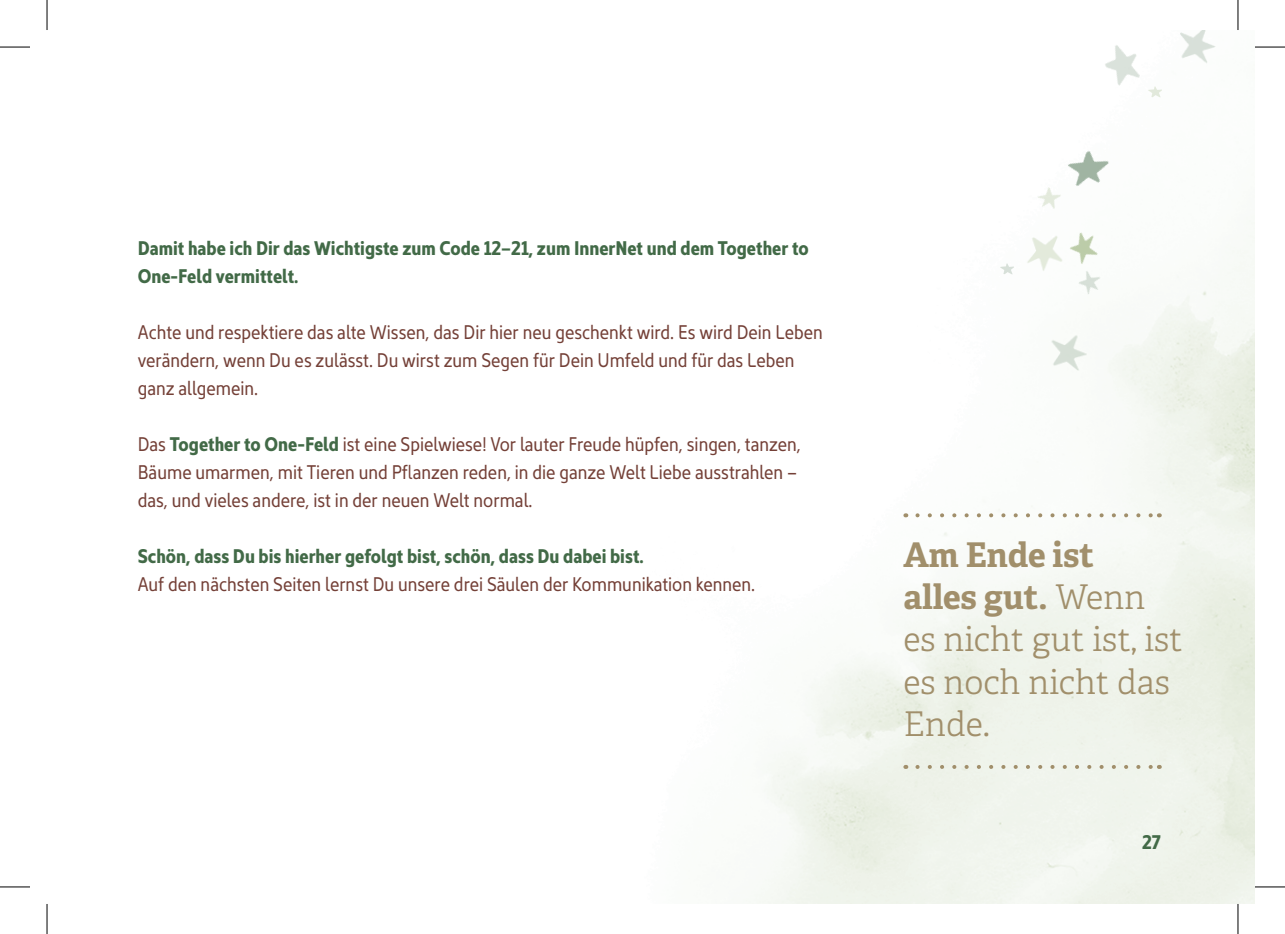
<style>
.page{position:relative;width:1285px;height:934px;background:#fff}
.page>*{position:absolute;margin:0;border:0;box-sizing:border-box;transform-origin:0 0}
.t1{font:34px/42px "Adelle PE Lt";color:#a18f6b}
.t2{font:700 34px/42px "Adelle PE";color:#a18f6b}
.t3{font:20px/28px "Kyrial Sans Pro Regular Cond";color:#744037}
.t4{font:20px/28px "Kyrial Sans Pro Bold Cond";color:#426a47}
.s1{font-family:"Kyrial Sans Pro Bold Cond";color:#426a47}
.s2{font-family:"Adelle PE Lt";font-weight:400}
</style>
<div class="page">
<img style="left:1180px;top:30px;width:38px;height:37px">
<img style="left:1045px;top:331px;width:45px;height:44px">
<img style="left:1026px;top:235px;width:39px;height:39px">
<img style="left:1060px;top:224px;width:46px;height:46px">
<img style="left:1105px;top:45px;width:35px;height:41px">
<img style="left:1067px;top:150px;width:52px;height:49px">
<img style="left:1148px;top:86px;width:14px;height:12px">
<img style="left:1000px;top:263px;width:14px;height:12px">
<img style="left:1070px;top:264px;width:36px;height:36px">
<img style="left:1037px;top:187px;width:25px;height:23px">
<svg style="left:917px;top:513px;width:235px;height:4px"></svg>
<svg style="left:917px;top:764px;width:235px;height:4px"></svg>
<hr style="left:0;top:47px;width:30px;height:1px;background:#000">
<hr style="left:1255px;top:47px;width:30px;height:1px;background:#000">
<hr style="left:0;top:886px;width:30px;height:1px;background:#000">
<hr style="left:1255px;top:886px;width:30px;height:1px;background:#000">
<hr style="left:47px;top:0;width:1px;height:30px;background:#000">
<hr style="left:47px;top:903px;width:1px;height:30px;background:#000">
<hr style="left:1237px;top:0;width:1px;height:30px;background:#000">
<hr style="left:1237px;top:903px;width:1px;height:30px;background:#000">
<p class="t4" style="left:138px;top:232px;width:672px">Damit habe ich Dir das Wichtigste zum Code 12–21, zum InnerNet und dem Together to<br>One-Feld vermittelt.</p>
<p class="t3" style="left:138px;top:317px;width:686px">Achte und respektiere das alte Wissen, das Dir hier neu geschenkt wird. Es wird Dein Leben verändern, wenn Du es zulässt. Du wirst zum Segen für Dein Umfeld und für das Leben ganz allgemein.</p>
<p class="t3" style="left:138px;top:429px;width:664px">Das <span class="s1">Together to One-Feld</span> ist eine Spielwiese! Vor lauter Freude hüpfen, singen, tanzen,<br>Bäume umarmen, mit Tieren und Pflanzen reden, in die ganze Welt Liebe ausstrahlen – das, und vieles andere, ist in der neuen Welt normal.</p>
<p class="t4" style="left:138px;top:540px;width:507px">Schön, dass Du bis hierher gefolgt bist, schön, dass Du dabei bist.</p>
<p class="t3" style="left:138px;top:569px;width:619px">Auf den nächsten Seiten lernst Du unsere drei Säulen der Kommunikation kennen.</p>
<h1 class="t2" style="left:903px;top:532px;width:244px">Am Ende ist alles gut. <span class="s2">Wenn</span></h1>
<h1 class="t1" style="left:903px;top:617px;width:281px">es nicht gut ist, ist es noch nicht das<br>Ende.</h1>
<p class="t4" style="left:1142px;top:826px;width:20px">27</p>
</div>
